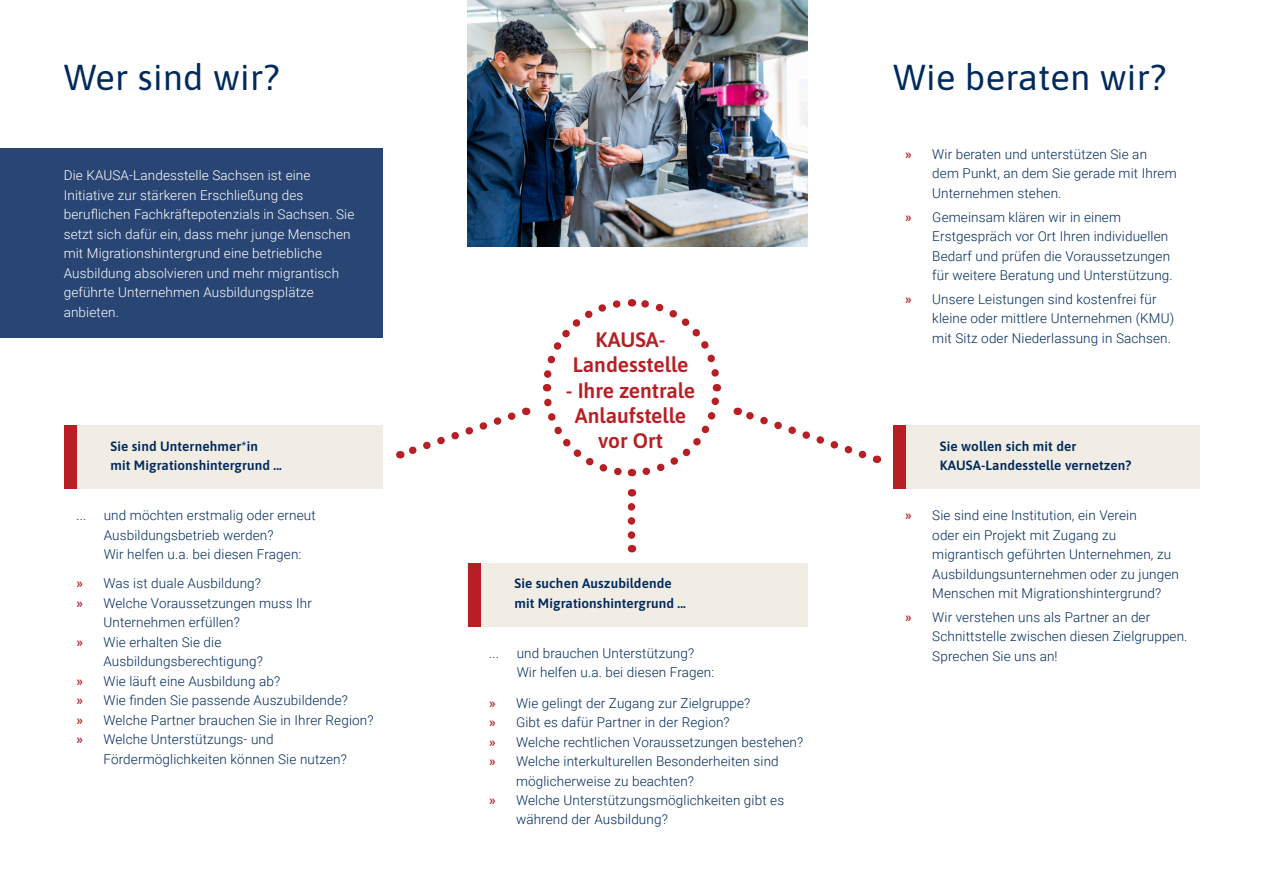
<style>
.page{position:relative;width:1263px;height:893px;background:#fff}
.page>*{position:absolute;margin:0;border:0;box-sizing:border-box;transform-origin:0 0}
.t1{font:36px "Asap";letter-spacing:.01em;color:#002a5c}
.t2{font:600 21px/25.2px "Asap";color:#b71f24;text-align:center}
.t3{font:300 13.5px/19.5px "Roboto";letter-spacing:.01em;color:#002a5c}
.t4{font:300 13.5px/19.5px "Roboto";letter-spacing:.01em;color:#fff}
.t5{font:600 13.5px/19.5px "Asap";letter-spacing:.01em;color:#002a5c}
.s1{font-family:"Roboto Slab";font-weight:500;color:#b71f24}
</style>
<div class="page">
<svg style="left:542px;top:299px;width:180px;height:178px"></svg>
<div style="left:64px;top:425px;width:319px;height:64px;background:#f1ece4"></div>
<div style="left:64px;top:425px;width:12px;height:64px;background:#b71f24"></div>
<div style="left:468px;top:563px;width:340px;height:64px;background:#f1ece4"></div>
<div style="left:468px;top:563px;width:12px;height:64px;background:#b71f24"></div>
<div style="left:893px;top:425px;width:306px;height:64px;background:#f1ece4"></div>
<div style="left:893px;top:425px;width:12px;height:64px;background:#b71f24"></div>
<svg style="left:628px;top:507px;width:7px;height:45px"></svg>
<svg style="left:397px;top:407px;width:130px;height:52px"></svg>
<div style="left:0;top:149px;width:383px;height:189px;background:#294573"></div>
<img style="left:468px;top:0;width:340px;height:247px">
<svg style="left:735px;top:407px;width:142px;height:56px"></svg>
<h1 class="t1" style="left:64px;top:52px;width:217px">Wer sind wir?</h1>
<p class="t4" style="left:64px;top:165px;width:292px">Die KAUSA-Landesstelle Sachsen ist eine Initiative zur stärkeren Erschließung des beruflichen Fachkräftepotenzials in Sachsen. Sie setzt sich dafür ein, dass mehr junge Menschen mit Migrationshintergrund eine betriebliche Ausbildung absolvieren und mehr migrantisch geführte Unternehmen Ausbildungsplätze anbieten.</p>
<h2 class="t2" style="left:573px;top:326px;width:117px">KAUSA-<br>Landesstelle</h2>
<h2 class="t2" style="left:566px;top:376px;width:131px">- Ihre zentrale<br>Anlaufstelle</h2>
<p class="t3" style="left:76px;top:505px;width:11px">...</p>
<p class="t5" style="left:111px;top:435px;width:149px">Sie sind Unternehmer*in</p>
<h2 class="t2" style="left:598px;top:427px;width:66px">vor Ort</h2>
<p class="t5" style="left:111px;top:455px;width:173px">mit Migrationshintergrund ...</p>
<p class="t3" style="left:104px;top:505px;width:214px">und möchten erstmalig oder erneut<br>Ausbildungsbetrieb werden?<br>Wir helfen u.a. bei diesen Fragen:</p>
<p class="t3" style="left:76px;top:573px;width:186px"><span class="s1">»</span> Was ist duale Ausbildung?</p>
<p class="t3" style="left:76px;top:593px;width:237px"><span class="s1">»</span> Welche Voraussetzungen muss Ihr</p>
<p class="t3" style="left:103px;top:612px;width:138px">Unternehmen erfüllen?</p>
<p class="t3" style="left:76px;top:632px;width:146px"><span class="s1">»</span> Wie erhalten Sie die</p>
<p class="t3" style="left:103px;top:651px;width:161px">Ausbildungsberechtigung?</p>
<p class="t3" style="left:76px;top:671px;width:205px"><span class="s1">»</span> Wie läuft eine Ausbildung ab?</p>
<p class="t3" style="left:76px;top:690px;width:273px"><span class="s1">»</span> Wie finden Sie passende Auszubildende?</p>
<p class="t3" style="left:76px;top:710px;width:299px"><span class="s1">»</span> Welche Partner brauchen Sie in Ihrer Region?</p>
<p class="t3" style="left:76px;top:729px;width:199px"><span class="s1">»</span> Welche Unterstützungs- und</p>
<p class="t3" style="left:103px;top:749px;width:245px">Fördermöglichkeiten können Sie nutzen?</p>
<p class="t5" style="left:514px;top:573px;width:173px">Sie suchen Auszubildende mit Migrationshintergrund ...</p>
<p class="t3" style="left:517px;top:643px;width:199px">und brauchen Unterstützung?<br>Wir helfen u.a. bei diesen Fragen:</p>
<p class="t3" style="left:489px;top:643px;width:11px">...</p>
<p class="t3" style="left:489px;top:692px;width:263px"><span class="s1">»</span> Wie gelingt der Zugang zur Zielgruppe?</p>
<p class="t3" style="left:489px;top:712px;width:242px"><span class="s1">»</span> Gibt es dafür Partner in der Region?</p>
<p class="t3" style="left:489px;top:731px;width:316px"><span class="s1">»</span> Welche rechtlichen Voraussetzungen bestehen?</p>
<p class="t3" style="left:489px;top:751px;width:291px"><span class="s1">»</span> Welche interkulturellen Besonderheiten sind</p>
<p class="t3" style="left:516px;top:770px;width:180px">möglicherweise zu beachten?</p>
<p class="t3" style="left:489px;top:790px;width:297px"><span class="s1">»</span> Welche Unterstützungsmöglichkeiten gibt es</p>
<p class="t3" style="left:516px;top:809px;width:153px">während der Ausbildung?</p>
<h1 class="t1" style="left:893px;top:52px;width:275px">Wie beraten wir?</h1>
<p class="t3" style="left:932px;top:144px;width:246px;text-indent:-27px"><span class="s1">»</span> Wir beraten und unterstützen Sie an dem Punkt, an dem Sie gerade mit Ihrem<br>Unternehmen stehen.</p>
<p class="t3" style="left:932px;top:207px;width:242px;text-indent:-27px"><span class="s1">»</span> Gemeinsam klären wir in einem Erstgespräch vor Ort Ihren individuellen Bedarf und prüfen die Voraussetzungen für weitere Beratung und Unterstützung.</p>
<p class="t3" style="left:932px;top:289px;width:243px;text-indent:-27px"><span class="s1">»</span> Unsere Leistungen sind kostenfrei für kleine oder mittlere Unternehmen (KMU) mit Sitz oder Niederlassung in Sachsen.</p>
<p class="t5" style="left:940px;top:435px;width:193px">Sie wollen sich mit der<br>KAUSA-Landesstelle vernetzen?</p>
<p class="t3" style="left:932px;top:505px;width:248px;text-indent:-27px"><span class="s1">»</span> Sie sind eine Institution, ein Verein<br>oder ein Projekt mit Zugang zu migrantisch geführten Unternehmen, zu Ausbildungsunternehmen oder zu jungen Menschen mit Migrationshintergrund?</p>
<p class="t3" style="left:932px;top:607px;width:257px;text-indent:-27px"><span class="s1">»</span> Wir verstehen uns als Partner an der<br>Schnittstelle zwischen diesen Zielgruppen.<br>Sprechen Sie uns an!</p>
</div>
